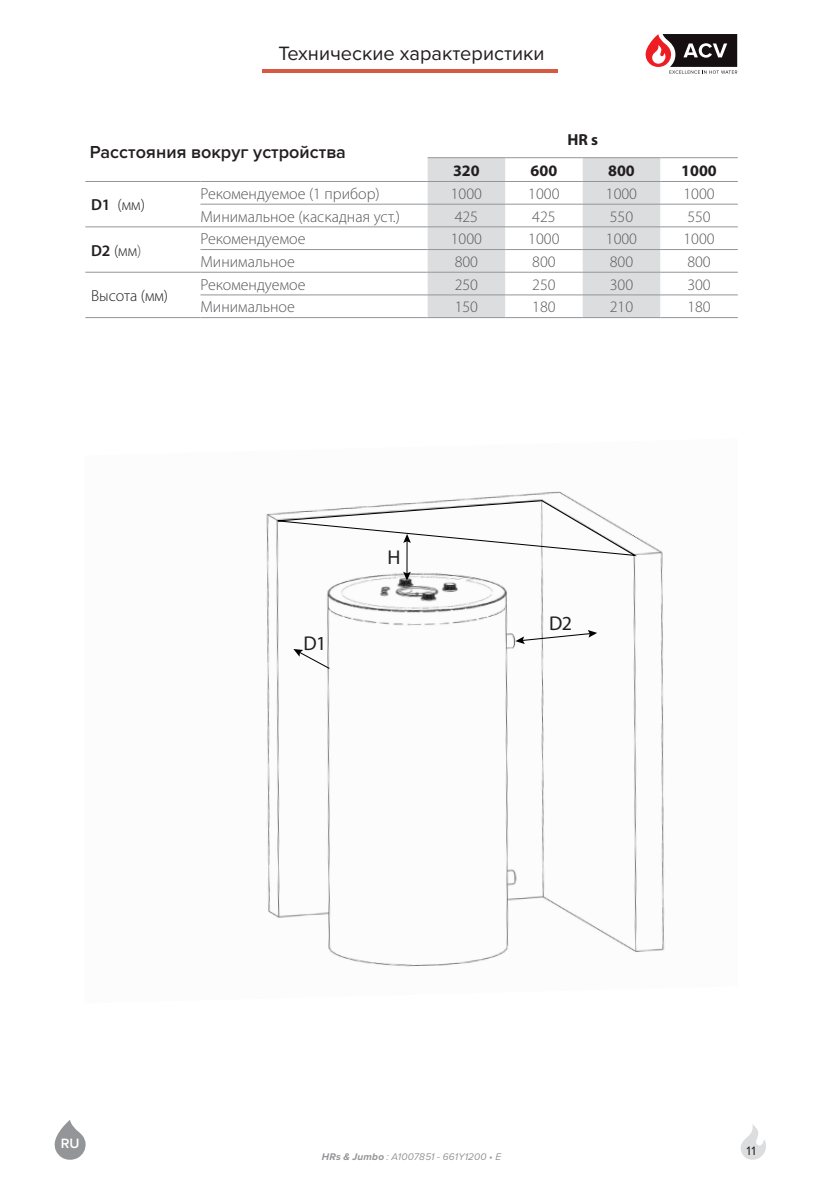
<style>
.page{position:relative;width:840px;height:1191px;background:#fff}
.page>*{position:absolute;margin:0;border:0;box-sizing:border-box;transform-origin:0 0}
.t1{font:20px "Proxima Nova";color:#231f20}
.TITRE_PARA_TOC{font:20px "Myriad Pro";color:#231f20}
.TEXT{font:600 18px "Proxima Nova";color:#231f20}
.t2{font:300 16px "Myriad Pro";color:#57585a}
.t3{font:300 16px "Myriad Pro";color:#231f20}
.t4{font:700 16px "Myriad Pro";color:#231f20}
.t5{font:600 14px "Proxima Nova";color:#fff}
.t6{font:12.6px "Proxima Nova";color:#231f20}
.t7{font:italic 10px "Proxima Nova";letter-spacing:.015em;color:#939598}
.s1{font-weight:600}
.s2{color:#57585a}
.s3{font-weight:700}
</style>
<div class="page">
<hr style="left:262px;top:69px;width:295px;height:4px;background:#d95842">
<svg style="left:427px;top:158px;width:233px;height:159px"></svg>
<hr style="left:200px;top:249px;width:227px;height:1px;background:#939598">
<hr style="left:427px;top:249px;width:78px;height:1px;background:#939598">
<hr style="left:505px;top:249px;width:77px;height:1px;background:#939598">
<hr style="left:582px;top:249px;width:78px;height:1px;background:#939598">
<hr style="left:660px;top:249px;width:77px;height:1px;background:#939598">
<hr style="left:85px;top:272px;width:115px;height:1px;background:#939598">
<hr style="left:200px;top:272px;width:227px;height:1px;background:#939598">
<hr style="left:427px;top:272px;width:78px;height:1px;background:#939598">
<hr style="left:505px;top:272px;width:77px;height:1px;background:#939598">
<hr style="left:582px;top:272px;width:78px;height:1px;background:#939598">
<hr style="left:660px;top:272px;width:77px;height:1px;background:#939598">
<hr style="left:427px;top:157px;width:78px;height:1px;background:#939598">
<hr style="left:505px;top:157px;width:77px;height:1px;background:#939598">
<hr style="left:582px;top:157px;width:78px;height:1px;background:#939598">
<hr style="left:660px;top:157px;width:77px;height:1px;background:#939598">
<hr style="left:85px;top:181px;width:115px;height:1px;background:#939598">
<hr style="left:200px;top:181px;width:227px;height:1px;background:#939598">
<hr style="left:427px;top:181px;width:78px;height:1px;background:#939598">
<hr style="left:505px;top:181px;width:77px;height:1px;background:#939598">
<hr style="left:582px;top:181px;width:78px;height:1px;background:#939598">
<hr style="left:660px;top:181px;width:77px;height:1px;background:#939598">
<hr style="left:200px;top:204px;width:227px;height:1px;background:#939598">
<hr style="left:427px;top:204px;width:78px;height:1px;background:#939598">
<hr style="left:505px;top:204px;width:77px;height:1px;background:#939598">
<hr style="left:582px;top:204px;width:78px;height:1px;background:#939598">
<hr style="left:660px;top:204px;width:77px;height:1px;background:#939598">
<hr style="left:85px;top:226px;width:115px;height:1px;background:#939598">
<hr style="left:200px;top:226px;width:227px;height:1px;background:#939598">
<hr style="left:427px;top:226px;width:78px;height:1px;background:#939598">
<hr style="left:505px;top:226px;width:77px;height:1px;background:#939598">
<hr style="left:582px;top:226px;width:78px;height:1px;background:#939598">
<hr style="left:660px;top:226px;width:77px;height:1px;background:#939598">
<hr style="left:200px;top:294px;width:227px;height:1px;background:#939598">
<hr style="left:427px;top:294px;width:78px;height:1px;background:#939598">
<hr style="left:505px;top:294px;width:77px;height:1px;background:#939598">
<hr style="left:582px;top:294px;width:78px;height:1px;background:#939598">
<hr style="left:660px;top:294px;width:77px;height:1px;background:#939598">
<hr style="left:85px;top:317px;width:115px;height:1px;background:#939598">
<hr style="left:200px;top:317px;width:227px;height:1px;background:#939598">
<hr style="left:427px;top:317px;width:78px;height:1px;background:#939598">
<hr style="left:505px;top:317px;width:77px;height:1px;background:#939598">
<hr style="left:582px;top:317px;width:78px;height:1px;background:#939598">
<hr style="left:660px;top:317px;width:77px;height:1px;background:#939598">
<svg style="left:645px;top:34px;width:91px;height:40px"></svg>
<svg style="left:740px;top:1124px;width:26px;height:36px"></svg>
<svg style="left:54px;top:1120px;width:32px;height:40px"></svg>
<img style="left:266px;top:491px;width:399px;height:476px">
<svg style="left:515px;top:630px;width:82px;height:14px"></svg>
<svg style="left:293px;top:649px;width:37px;height:21px"></svg>
<hr style="left:406px;top:540px;width:1px;height:34px;background:#000">
<svg style="left:403px;top:572px;width:7px;height:9px"></svg>
<svg style="left:266px;top:499px;width:369px;height:58px"></svg>
<p class="t1" style="left:278px;top:38px;width:267px">Технические характеристики</p>
<p class="TEXT" style="left:90px;top:138px;width:257px">Расстояния вокруг устройства</p>
<p class="t4" style="left:567px;top:129px;width:32px">HR s</p>
<p class="t3" style="left:91px;top:195px;width:55px"><span class="s1">D1</span> (мм)</p>
<p class="t3" style="left:91px;top:240px;width:52px"><span class="s1">D2</span> (мм<span class="s2">)</span></p>
<p class="t3" style="left:91px;top:286px;width:79px">Высота (мм)</p>
<p class="t4" style="left:453px;top:160px;width:28px">320</p>
<p class="t4" style="left:530px;top:160px;width:28px">600</p>
<p class="t4" style="left:607px;top:160px;width:28px">800</p>
<p class="t4" style="left:681px;top:160px;width:37px">1000</p>
<p class="t2" style="left:200px;top:184px;width:181px">Рекомендуемое (1 прибор)</p>
<p class="t2" style="left:450px;top:184px;width:33px">1000</p>
<p class="t2" style="left:528px;top:184px;width:33px">1000</p>
<p class="t2" style="left:605px;top:184px;width:33px">1000</p>
<p class="t2" style="left:683px;top:184px;width:33px">1000</p>
<p class="t2" style="left:200px;top:206px;width:201px">Минимальное (каскадная уст.)</p>
<p class="t2" style="left:454px;top:206px;width:25px">425</p>
<p class="t2" style="left:532px;top:206px;width:25px">425</p>
<p class="t2" style="left:609px;top:206px;width:25px">550</p>
<p class="t2" style="left:687px;top:206px;width:25px">550</p>
<p class="t2" style="left:200px;top:229px;width:106px">Рекомендуемое</p>
<p class="t2" style="left:450px;top:229px;width:33px">1000</p>
<p class="t2" style="left:528px;top:229px;width:33px">1000</p>
<p class="t2" style="left:605px;top:229px;width:33px">1000</p>
<p class="t2" style="left:683px;top:229px;width:33px">1000</p>
<p class="t2" style="left:200px;top:252px;width:96px">Минимальное</p>
<p class="t2" style="left:454px;top:252px;width:25px">800</p>
<p class="t2" style="left:532px;top:252px;width:25px">800</p>
<p class="t2" style="left:609px;top:252px;width:25px">800</p>
<p class="t2" style="left:687px;top:252px;width:25px">800</p>
<p class="t2" style="left:200px;top:275px;width:106px">Рекомендуемое</p>
<p class="t2" style="left:454px;top:275px;width:25px">250</p>
<p class="t2" style="left:532px;top:275px;width:25px">250</p>
<p class="t2" style="left:609px;top:275px;width:25px">300</p>
<p class="t2" style="left:687px;top:275px;width:25px">300</p>
<p class="t2" style="left:200px;top:297px;width:96px">Минимальное</p>
<p class="t2" style="left:454px;top:297px;width:25px">150</p>
<p class="t2" style="left:532px;top:297px;width:25px">180</p>
<p class="t2" style="left:609px;top:297px;width:25px">210</p>
<p class="t2" style="left:687px;top:297px;width:25px">180</p>
<p class="TITRE_PARA_TOC" style="left:303px;top:631px;width:24px">D1</p>
<p class="TITRE_PARA_TOC" style="left:387px;top:545px;width:15px">H</p>
<p class="TITRE_PARA_TOC" style="left:549px;top:611px;width:24px">D2</p>
<p class="t5" style="left:61px;top:1132px;width:20px">RU</p>
<p class="t7" style="left:322px;top:1149px;width:181px"><span class="s3">HRs &amp; Jumbo</span> : A1007851 - 661Y1200 • E</p>
<p class="t6" style="left:746px;top:1141px;width:11px">11</p>
</div>
